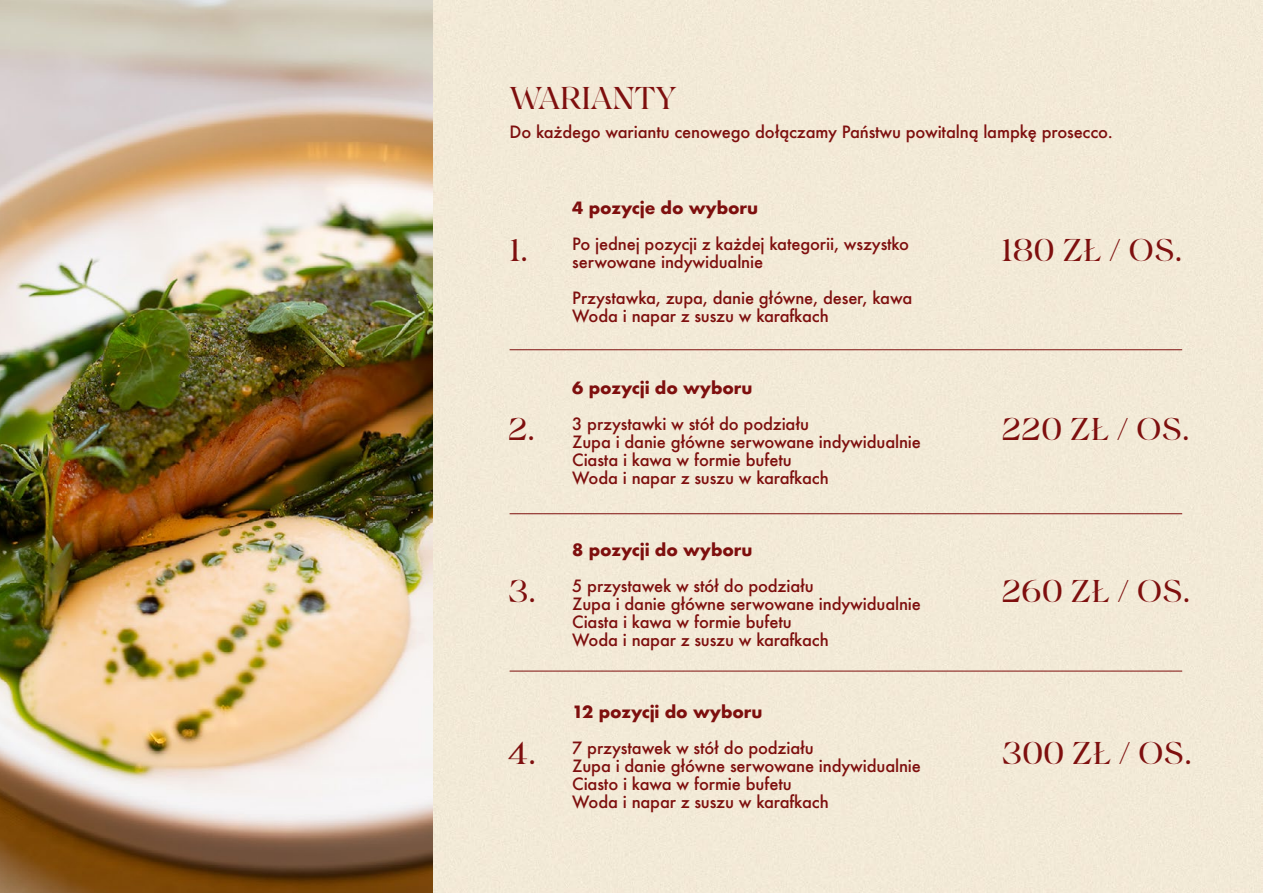
<style>
.page{position:relative;width:1263px;height:893px;background:#fff}
.page>*{position:absolute;margin:0;border:0;box-sizing:border-box;transform-origin:0 0}
.t1{font:31.5px "Amaline";letter-spacing:-.01em;color:#7e0f0e}
.t2{font:500 16.5px/18px "Futura";letter-spacing:-.01em;color:#7e0f0e}
.t3{font:700 16.5px "Futura";letter-spacing:-.01em;color:#7e0f0e}
</style>
<div class="page">
<div style="left:432px;top:0;width:831px;height:893px;background:#f2ead7"></div>
<img style="left:0;top:0;width:432px;height:893px">
<hr style="left:510px;top:349px;width:672px;height:1px;background:#7e0f0e">
<hr style="left:510px;top:513px;width:672px;height:1px;background:#7e0f0e">
<hr style="left:510px;top:671px;width:672px;height:1px;background:#7e0f0e">
<h1 class="t1" style="left:510px;top:79px;width:168px">WARIANTY</h1>
<p class="t2" style="left:510px;top:123px;width:605px">Do każdego wariantu cenowego dołączamy Państwu powitalną lampkę prosecco.</p>
<h1 class="t1" style="left:510px;top:231px;width:20px">1.</h1>
<p class="t3" style="left:572px;top:195px;width:187px">4 pozycje do wyboru</p>
<p class="t2" style="left:572px;top:234px;width:338px">Po jednej pozycji z każdej kategorii, wszystko serwowane indywidualnie</p>
<p class="t2" style="left:572px;top:288px;width:342px">Przystawka, zupa, danie główne, deser, kawa<br>Woda i napar z suszu w karafkach</p>
<h1 class="t1" style="left:1001px;top:231px;width:182px">180 ZŁ / OS.</h1>
<h1 class="t1" style="left:508px;top:411px;width:29px">2.</h1>
<p class="t3" style="left:572px;top:375px;width:182px">6 pozycji do wyboru</p>
<p class="t2" style="left:572px;top:414px;width:350px">3 przystawki w stół do podziału<br>Zupa i danie główne serwowane indywidualnie Ciasta i kawa w formie bufetu<br>Woda i napar z suszu w karafkach</p>
<h1 class="t1" style="left:1001px;top:411px;width:190px">220 ZŁ / OS.</h1>
<h1 class="t1" style="left:508px;top:573px;width:30px">3.</h1>
<p class="t3" style="left:572px;top:537px;width:182px">8 pozycji do wyboru</p>
<p class="t2" style="left:572px;top:576px;width:350px">5 przystawek w stół do podziału<br>Zupa i danie główne serwowane indywidualnie Ciasta i kawa w formie bufetu<br>Woda i napar z suszu w karafkach</p>
<h1 class="t1" style="left:1001px;top:573px;width:190px">260 ZŁ / OS.</h1>
<h1 class="t1" style="left:507px;top:734px;width:30px">4.</h1>
<p class="t3" style="left:572px;top:700px;width:192px">12 pozycji do wyboru</p>
<p class="t2" style="left:572px;top:738px;width:350px">7 przystawek w stół do podziału<br>Zupa i danie główne serwowane indywidualnie Ciasto i kawa w formie bufetu<br>Woda i napar z suszu w karafkach</p>
<h1 class="t1" style="left:1001px;top:734px;width:192px">300 ZŁ / OS.</h1>
</div>
